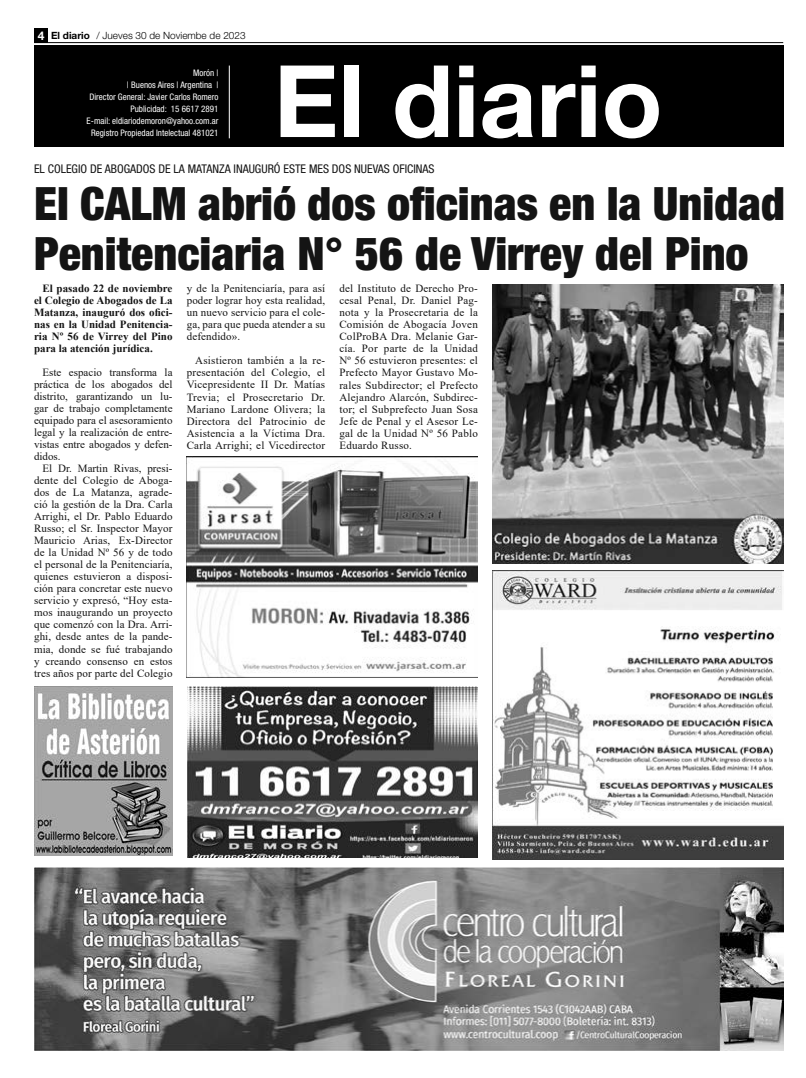
<style>
.page{position:relative;width:806px;height:1078px;background:#fff}
.page>*{position:absolute;margin:0;border:0;box-sizing:border-box;transform-origin:0 0}
.t1{font:700 100px "Helvetica Neue LT Std";color:#fff}
.t2{font:900 condensed 46px/50px "Helvetica Neue LT Std";color:#141414}
.t3{font:condensed 12px "Helvetica Neue LT Std";color:#141414}
.t4{font:11px/12px "Times New Roman";letter-spacing:.01em;color:#141414;text-align:justify}
.t5{font:700 11px/12px "Times New Roman";color:#141414;text-align:justify}
.t6{font:300 10px "Helvetica Neue LT Std";color:#000}
.t7{font:condensed 9px/12px "Helvetica Neue LT Std";color:#fff;text-align:right}
.s1{font-weight:700;font-size:12px;color:#fff}
.s2{font-weight:700}
</style>
<div class="page">
<div style="left:34px;top:28px;width:14px;height:15px;background:#000"></div>
<hr style="left:34px;top:42px;width:748px;height:1px;background:#000">
<div style="left:34px;top:46px;width:748px;height:101px;background:#000"></div>
<hr style="left:229px;top:66px;width:1px;height:72px;background:#fff">
<img style="left:492px;top:571px;width:290px;height:288px">
<img style="left:34px;top:867px;width:748px;height:183px">
<img style="left:187px;top:686px;width:290px;height:171px">
<img style="left:34px;top:686px;width:138px;height:169px">
<img style="left:186px;top:457px;width:290px;height:220px">
<img style="left:492px;top:285px;width:290px;height:278px">
<p class="t6" style="left:38px;top:29px;width:209px"><span class="s1">4</span> <span class="s2">El diario</span> / Jueves 30 de Noviembe de 2023</p>
<p class="t7" style="left:87px;top:67px;width:133px">Morón |<br>| Buenos Aires | Argentina |<br>Director General: Javier Carlos Romero<br>Publicidad: 15 6617 2891<br>E-mail: eldiariodemoron@yahoo.com.ar<br>Registro Propiedad Intelectual 481021</p>
<h1 class="t1" style="left:273px;top:39px;width:390px">El diario</h1>
<p class="t3" style="left:34px;top:161px;width:402px">EL COLEGIO DE ABOGADOS DE LA MATANZA INAUGURÓ ESTE MES DOS NUEVAS OFICINAS</p>
<h2 class="t2" style="left:34px;top:177px;width:752px">El CALM abrió dos oficinas en la Unidad<br>Penitenciaria N° 56 de Virrey del Pino</h2>
<p class="t5" style="left:34px;top:282px;width:140px;text-indent:9px">El pasado 22 de noviembre el Colegio de Abogados de La Matanza, inauguró dos ofici&shy;nas en la Unidad Penitencia&shy;ria Nº 56 de Virrey del Pino para la atención jurídica.</p>
<p class="t4" style="left:34px;top:366px;width:140px;text-indent:9px">Este espacio transforma la práctica de los abogados del distrito, garantizando un lu&shy;gar de trabajo completamente equipado para el asesoramiento legal y la realización de entre&shy;vistas entre abogados y defen&shy;didos.</p>
<p class="t4" style="left:34px;top:462px;width:140px;text-indent:9px">El Dr. Martin Rivas, presi&shy;dente del Colegio de Aboga&shy;dos de La Matanza, agrade&shy;ció la gestión de la Dra. Carla Arrighi, el Dr. Pablo Eduardo Russo; el Sr. Inspector Mayor Mauricio Arias, Ex-Director de la Unidad Nº 56 y de todo el personal de la Penitenciaría, quienes estuvieron a disposi&shy;ción para concretar este nuevo servicio y expresó, “Hoy esta&shy;mos inaugurando un proyecto que comenzó con la Dra. Arri&shy;ghi, desde antes de la pande&shy;mia, donde se fué trabajando y creando consenso en estos tres años por parte del Colegio</p>
<p class="t4" style="left:187px;top:282px;width:140px">y de la Penitenciaría, para así poder lograr hoy esta realidad, un nuevo servicio para el cole&shy;ga, para que pueda atender a su defendido».</p>
<p class="t4" style="left:187px;top:354px;width:140px;text-indent:9px">Asistieron también a la re&shy;presentación del Colegio, el Vicepresidente II Dr. Matías Trevia; el Prosecretario Dr.<br>Mariano Lardone Olivera; la Directora del Patrocinio de Asistencia a la Víctima Dra.<br>Carla Arrighi; el Vicedirector</p>
<p class="t4" style="left:339px;top:282px;width:140px">del Instituto de Derecho Pro&shy;cesal Penal, Dr. Daniel Pag&shy;nota y la Prosecretaria de la Comisión de Abogacía Joven ColProBA Dra. Melanie Gar&shy;cía. Por parte de la Unidad Nº 56 estuvieron presentes: el Prefecto Mayor Gustavo Mo&shy;rales Subdirector; el Prefecto Alejandro Alarcón, Subdirec&shy;tor; el Subprefecto Juan Sosa Jefe de Penal y el Asesor Le&shy;gal de la Unidad Nº 56 Pablo Eduardo Russo.</p>
</div>
